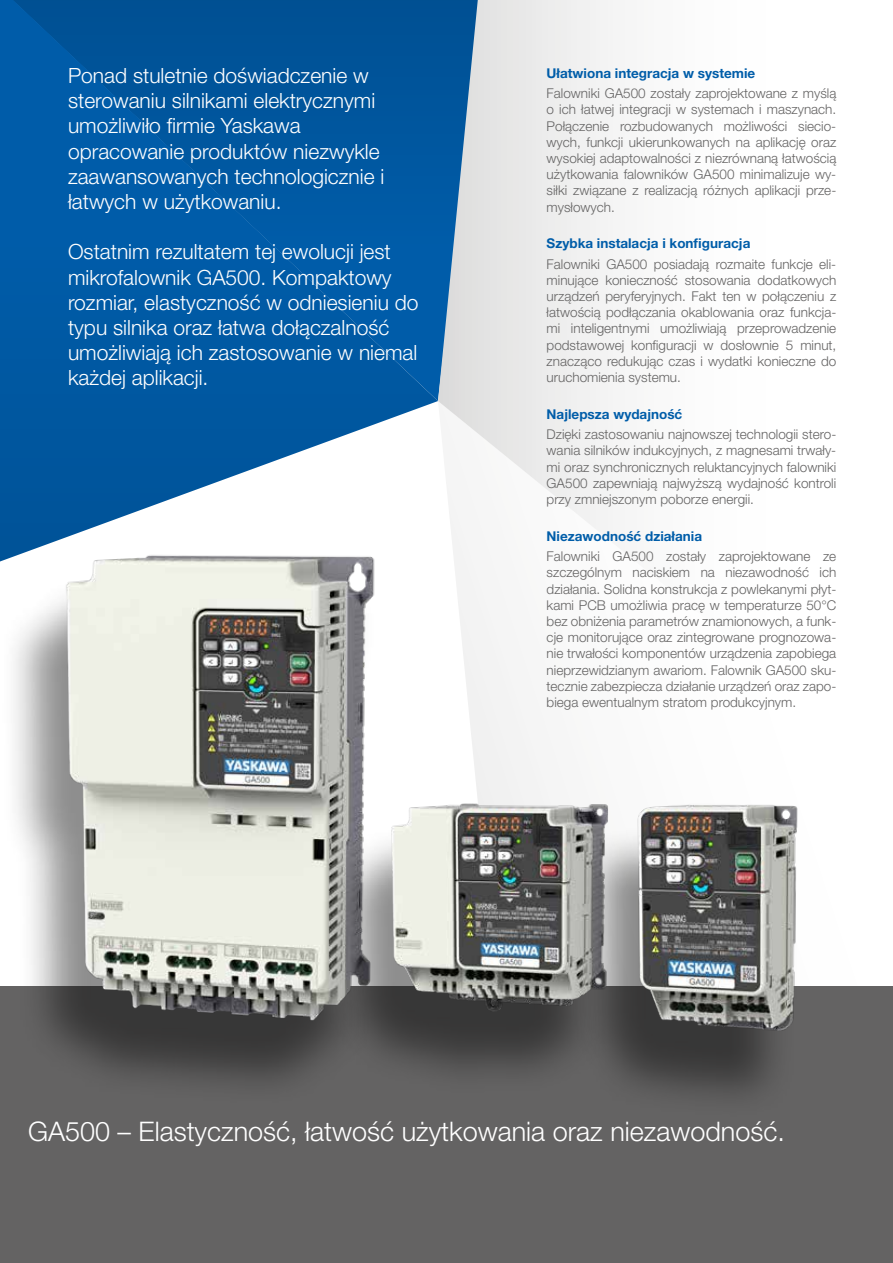
<style>
.page{position:relative;width:893px;height:1263px;background:#fff}
.page>*{position:absolute;margin:0;border:0;box-sizing:border-box;transform-origin:0 0}
.t1{font:300 27px "Helvetica Neue LT Pro";color:#fff}
.t2{font:300 21px/25.2px "Helvetica Neue LT Pro";color:#fff}
.t3{font:300 13.5px/16.2px "Helvetica Neue LT Pro";color:#646363;text-align:justify}
.t4{font:700 13.5px "Helvetica Neue LT Pro";color:#005da9}
</style>
<div class="page">
<svg style="left:0;top:0;width:438px;height:561px;background:#1b69ab"></svg>
<svg style="left:438px;top:0;width:175px;height:771px"></svg>
<div style="left:0;top:986px;width:893px;height:277px;background:#646363"></div>
<div style="left:0;top:576px;width:376px;height:530px;background:#000;opacity:.45"></div>
<img style="left:55px;top:531px;width:329px;height:508px">
<div style="left:325px;top:824px;width:285px;height:274px;background:#000;opacity:.45"></div>
<img style="left:379px;top:775px;width:195px;height:264px">
<div style="left:572px;top:824px;width:228px;height:294px;background:#000;opacity:.45"></div>
<img style="left:574px;top:804px;width:226px;height:235px">
<h2 class="t2" style="left:68px;top:63px;width:318px">Ponad stuletnie doświadczenie w sterowaniu silnikami elektrycznymi umożliwiło firmie Yaskawa opracowanie produktów niezwykle zaawansowanych technologicznie i łatwych w użytkowaniu.</h2>
<h2 class="t2" style="left:68px;top:239px;width:352px">Ostatnim rezultatem tej ewolucji jest mikrofalownik GA500. Kompaktowy rozmiar, elastyczność w odniesieniu do typu silnika oraz łatwa dołączalność umożliwiają ich zastosowanie w niemal każdej aplikacji.</h2>
<p class="t4" style="left:547px;top:64px;width:210px">Ułatwiona integracja w systemie</p>
<p class="t3" style="left:547px;top:85px;width:291px">Falowniki GA500 zostały zaprojektowane z myślą o ich łatwej integracji w systemach i maszynach.<br>Połączenie rozbudowanych możliwości siecio&shy;wych, funkcji ukierunkowanych na aplikację oraz wysokiej adaptowalności z niezrównaną łatwością użytkowania falowników GA500 minimalizuje wy&shy;siłki związane z realizacją różnych aplikacji prze&shy;mysłowych.</p>
<p class="t4" style="left:547px;top:235px;width:205px">Szybka instalacja i konfiguracja</p>
<p class="t3" style="left:547px;top:255px;width:291px">Falowniki GA500 posiadają rozmaite funkcje eli&shy;minujące konieczność stosowania dodatkowych urządzeń peryferyjnych. Fakt ten w połączeniu z łatwością podłączania okablowania oraz funkcja&shy;mi inteligentnymi umożliwiają przeprowadzenie podstawowej konfiguracji w dosłownie 5 minut, znacząco redukując czas i wydatki konieczne do uruchomienia systemu.</p>
<p class="t4" style="left:547px;top:405px;width:137px">Najlepsza wydajność</p>
<p class="t3" style="left:547px;top:426px;width:291px">Dzięki zastosowaniu najnowszej technologii stero&shy;wania silników indukcyjnych, z magnesami trwały&shy;mi oraz synchronicznych reluktancyjnych falowniki GA500 zapewniają najwyższą wydajność kontroli przy zmniejszonym poborze energii.</p>
<p class="t4" style="left:547px;top:527px;width:157px">Niezawodność działania</p>
<p class="t3" style="left:547px;top:548px;width:291px">Falowniki GA500 zostały zaprojektowane ze szczególnym naciskiem na niezawodność ich działania. Solidna konstrukcja z powlekanymi płyt&shy;kami PCB umożliwia pracę w temperaturze 50°C bez obniżenia parametrów znamionowych, a funk&shy;cje monitorujące oraz zintegrowane prognozowa&shy;nie trwałości komponentów urządzenia zapobiega nieprzewidzianym awariom. Falownik GA500 sku&shy;tecznie zabezpiecza działanie urządzeń oraz zapo&shy;biega ewentualnym stratom produkcyjnym.</p>
<h1 class="t1" style="left:28px;top:1114px;width:758px">GA500 – Elastyczność, łatwość użytkowania oraz niezawodność.</h1>
</div>
